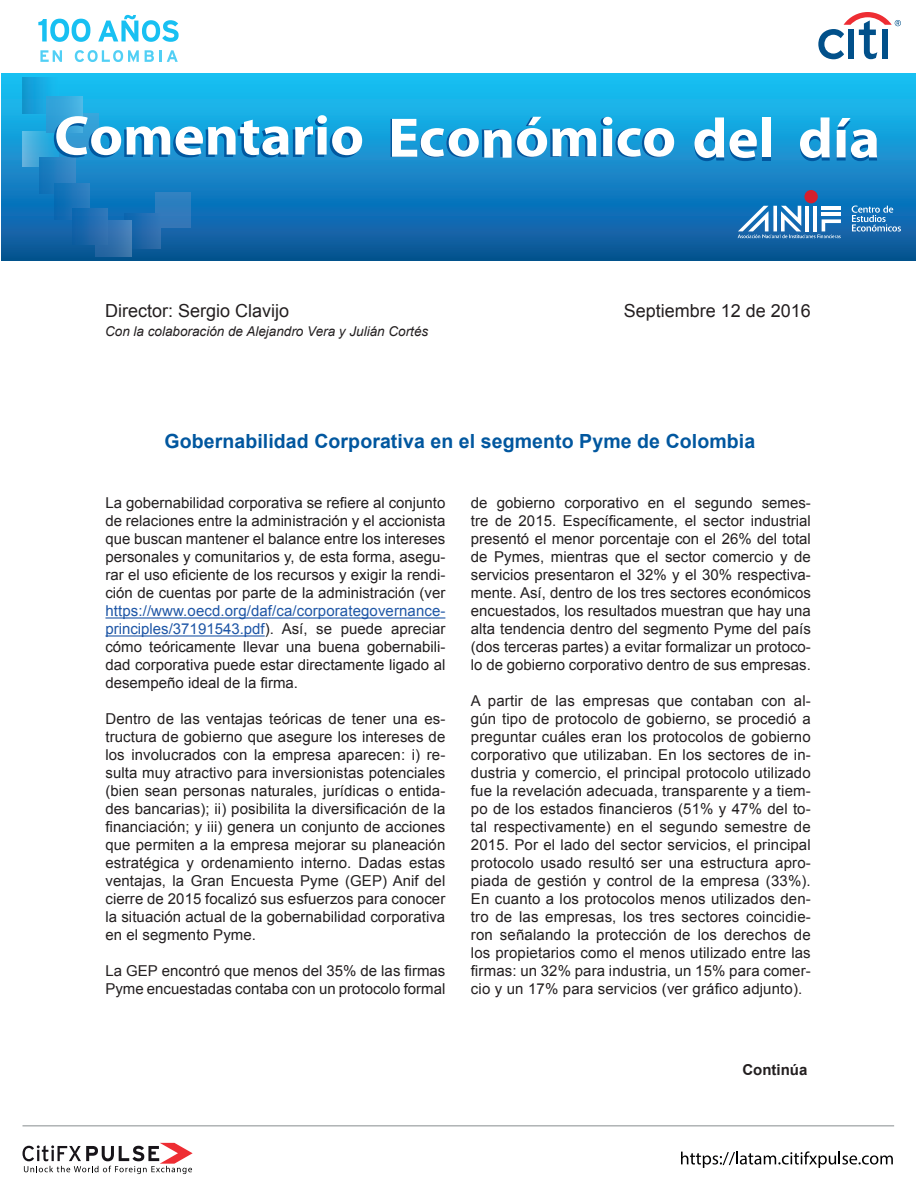
<style>
.page{position:relative;width:918px;height:1188px;background:#fff}
.page>*{position:absolute;margin:0;border:0;box-sizing:border-box;transform-origin:0 0}
.t1{font:700 19.5px "Arial";letter-spacing:.005em;color:#01579f}
.t2{font:18px "Arial";color:#231f20}
.t3{font:15px/18px "Arial";color:#231f20;text-align:justify}
.t4{font:700 15px "Arial";color:#231f20}
.t5{font:italic 13.5px "Arial";color:#231f20}
.s1{color:#1e56a6}
</style>
<div class="page">
<hr style="left:22px;top:1125px;width:872px;height:1px;background:#878c8f">
<svg style="left:22px;top:1143px;width:171px;height:31px"></svg>
<svg style="left:681px;top:1151px;width:212px;height:17px"></svg>
<svg style="left:2px;top:74px;width:914px;height:186px;background:#1388c7"></svg>
<svg style="left:818px;top:12px;width:83px;height:47px"></svg>
<svg style="left:38px;top:19px;width:52px;height:23px"></svg>
<svg style="left:98px;top:15px;width:81px;height:27px"></svg>
<svg style="left:40px;top:50px;width:22px;height:12px"></svg>
<svg style="left:75px;top:50px;width:64px;height:12px"></svg>
<svg style="left:145px;top:50px;width:33px;height:12px"></svg>
<div style="left:156px;top:192px;width:35px;height:36px;background:#307cbd"></div>
<div style="left:63px;top:113px;width:36px;height:36px;background:#39a7db"></div>
<div style="left:23px;top:77px;width:36px;height:36px;background:linear-gradient(to right,#1594d0,#17bcf0)"></div>
<svg style="left:23px;top:131px;width:31px;height:36px"></svg>
<div style="left:39px;top:158px;width:36px;height:36px;background:linear-gradient(to right,#0e73b9,#3989c7)"></div>
<div style="left:54px;top:183px;width:36px;height:36px;background:linear-gradient(to right,#0669b2,#2e7fc0)"></div>
<div style="left:124px;top:213px;width:36px;height:36px;background:linear-gradient(to right,#0962ab,#3370af)"></div>
<div style="left:96px;top:221px;width:36px;height:35px;background:linear-gradient(to right,#1f61a0,#457fb7)"></div>
<div style="left:47px;top:97px;width:36px;height:36px;background:linear-gradient(to right,#299bd5,#4cb6e5)"></div>
<div style="left:72px;top:209px;width:36px;height:35px;background:linear-gradient(to right,#0a60a8,#3373b4)"></div>
<svg style="left:54px;top:115px;width:308px;height:43px"></svg>
<svg style="left:391px;top:117px;width:283px;height:41px"></svg>
<div style="left:762px;top:121px;width:9px;height:40px;background:#01579f"></div>
<svg style="left:694px;top:117px;width:30px;height:44px"></svg>
<svg style="left:730px;top:129px;width:27px;height:32px"></svg>
<div style="left:762px;top:117px;width:9px;height:40px;background:#fff"></div>
<svg style="left:800px;top:117px;width:30px;height:44px"></svg>
<svg style="left:837px;top:118px;width:40px;height:43px"></svg>
<svg style="left:852px;top:206px;width:49px;height:26px"></svg>
<div style="left:804px;top:190px;width:14px;height:13px;background:#d51f2d;border-radius:50%"></div>
<svg style="left:738px;top:206px;width:103px;height:32px"></svg>
<hr style="left:805px;top:206px;width:4px;height:25px;background:#fff">
<hr style="left:813px;top:206px;width:4px;height:25px;background:#fff">
<hr style="left:105px;top:617px;width:340px;height:2px;background:#1e56a6">
<hr style="left:105px;top:635px;width:160px;height:2px;background:#1e56a6">
<p class="t2" style="left:105px;top:299px;width:186px">Director: Sergio Clavijo</p>
<p class="t5" style="left:105px;top:323px;width:325px">Con la colaboración de Alejandro Vera y Julián Cortés</p>
<p class="t2" style="left:624px;top:299px;width:189px">Septiembre 12 de 2016</p>
<h1 class="t1" style="left:165px;top:429px;width:592px">Gobernabilidad Corporativa en el segmento Pyme de Colombia</h1>
<p class="t3" style="left:105px;top:494px;width:341px">La gobernabilidad corporativa se refiere al conjunto de relaciones entre la administración y el accionista que buscan mantener el balance entre los intereses personales y comunitarios y, de esta forma, asegu&shy;rar el uso eficiente de los recursos y exigir la rendi&shy;ción de cuentas por parte de la administración (ver</p>
<p class="t3" style="left:105px;top:602px;width:342px"><span class="s1">https://www.oecd.org/daf/ca/corporategovernance&shy;principles/37191543.pdf</span>). Así, se puede apreciar cómo teóricamente llevar una buena gobernabili&shy;dad corporativa puede estar directamente ligado al desempeño ideal de la firma.</p>
<p class="t3" style="left:105px;top:710px;width:341px">Dentro de las ventajas teóricas de tener una es&shy;tructura de gobierno que asegure los intereses de los involucrados con la empresa aparecen: i) re&shy;sulta muy atractivo para inversionistas potenciales (bien sean personas naturales, jurídicas o entida&shy;des bancarias); ii) posibilita la diversificación de la financiación; y iii) genera un conjunto de acciones que permiten a la empresa mejorar su planeación estratégica y ordenamiento interno. Dadas estas ventajas, la Gran Encuesta Pyme (GEP) Anif del cierre de 2015 focalizó sus esfuerzos para conocer la situación actual de la gobernabilidad corporativa en el segmento Pyme.</p>
<p class="t3" style="left:105px;top:962px;width:341px">La GEP encontró que menos del 35% de las firmas<br>Pyme encuestadas contaba con un protocolo formal</p>
<p class="t3" style="left:471px;top:494px;width:341px">de gobierno corporativo en el segundo semes&shy;tre de 2015. Específicamente, el sector industrial presentó el menor porcentaje con el 26% del total de Pymes, mientras que el sector comercio y de servicios presentaron el 32% y el 30% respectiva&shy;mente. Así, dentro de los tres sectores económicos encuestados, los resultados muestran que hay una alta tendencia dentro del segmento Pyme del país (dos terceras partes) a evitar formalizar un protoco&shy;lo de gobierno corporativo dentro de sus empresas.</p>
<p class="t3" style="left:471px;top:692px;width:341px">A partir de las empresas que contaban con al&shy;gún tipo de protocolo de gobierno, se procedió a preguntar cuáles eran los protocolos de gobierno corporativo que utilizaban. En los sectores de in&shy;dustria y comercio, el principal protocolo utilizado fue la revelación adecuada, transparente y a tiem&shy;po de los estados financieros (51% y 47% del to&shy;tal respectivamente) en el segundo semestre de 2015. Por el lado del sector servicios, el principal protocolo usado resultó ser una estructura apro&shy;piada de gestión y control de la empresa (33%).<br>En cuanto a los protocolos menos utilizados den&shy;tro de las empresas, los tres sectores coincidie&shy;ron señalando la protección de los derechos de los propietarios como el menos utilizado entre las firmas: un 32% para industria, un 15% para comer&shy;cio y un 17% para servicios (ver gráfico adjunto).</p>
<p class="t4" style="left:742px;top:1060px;width:66px">Continúa</p>
</div>
